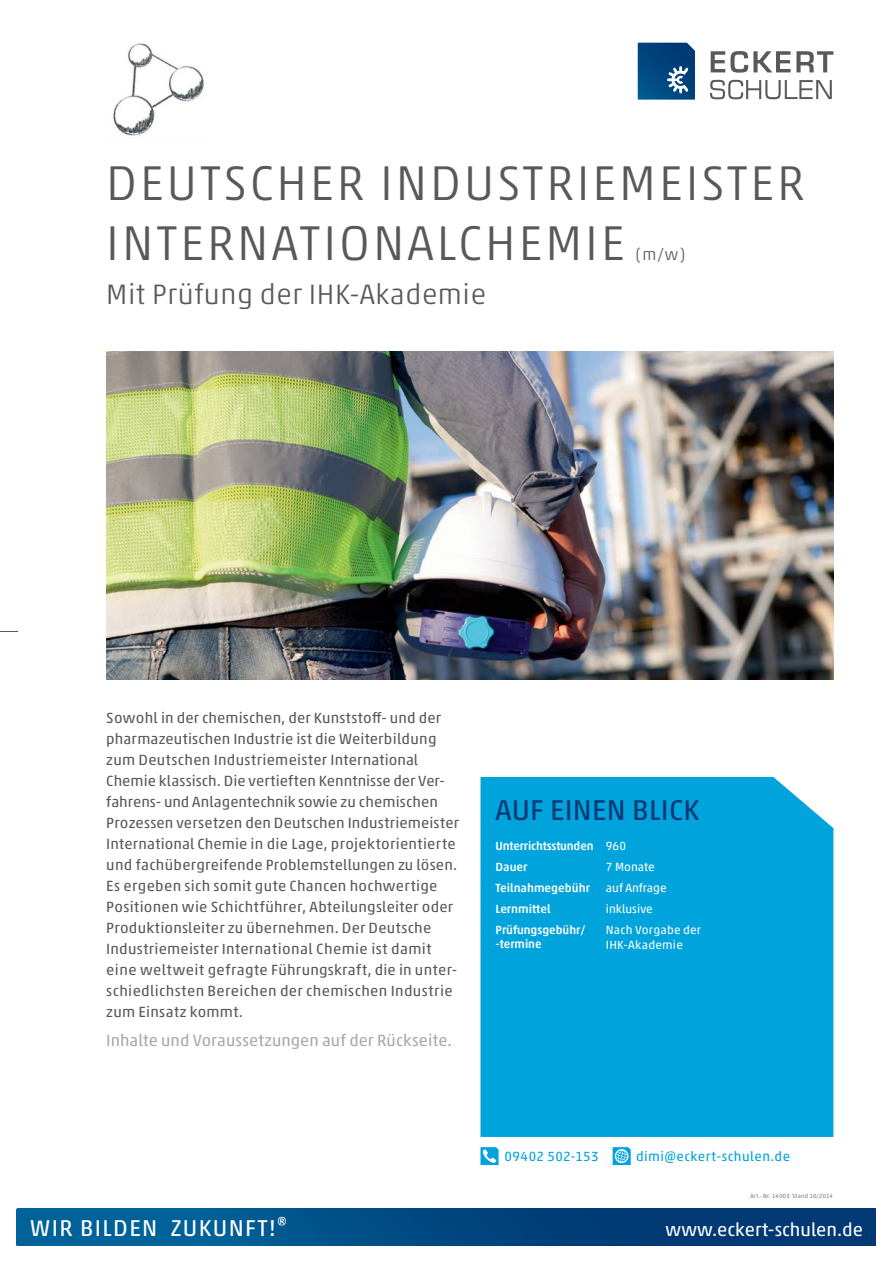
<style>
.page{position:relative;width:893px;height:1263px;background:#fff}
.page>*{position:absolute;margin:0;border:0;box-sizing:border-box;transform-origin:0 0}
.t1{font:300 49.5px/60px "Akko Pro";letter-spacing:.06em;color:#58595b}
.t2{font:29.1px "Akko Pro";letter-spacing:.01em;color:#003874}
.t3{font:300 28.5px "Akko Pro";letter-spacing:.02em;color:#58595b}
.t4{font:23.25px "Akko Pro";letter-spacing:.06em;color:#fff}
.t5{font:18.6px "Akko Pro";color:#fff}
.t6{font:16.5px "Akko Pro";color:#a7a9ac}
.t7{font:300 16.5px "Akko Pro";color:#58595b}
.t8{font:15px/21px "Akko Pro";letter-spacing:.015em;color:#58595b}
.t9{font:13.5px "Akko Pro";letter-spacing:.035em;color:#00a3db}
.t10{font:500 12px/21px "Akko Pro";color:#fff}
.t11{font:12px/15px "Akko Pro";color:#fff}
.t12{font:300 6px "Akko Pro";letter-spacing:.045em;color:#58595b}
.s1{font-weight:400}
</style>
<div class="page">
<svg style="left:638px;top:43px;width:57px;height:57px;background:#17558a"></svg>
<svg style="left:710px;top:80px;width:122px;height:19px"></svg>
<svg style="left:711px;top:51px;width:122px;height:22px"></svg>
<svg style="left:480px;top:1147px;width:18px;height:18px"></svg>
<svg style="left:613px;top:1147px;width:18px;height:18px"></svg>
<svg style="left:17px;top:1209px;width:859px;height:37px;background:#004a83"></svg>
<img style="left:106px;top:352px;width:727px;height:328px">
<div style="left:480px;top:777px;width:353px;height:360px;background:#00a3db"></div>
<img style="left:113px;top:42px;width:91px;height:94px">
<h1 class="t1" style="left:106px;top:156px;width:700px">DEUTSCHER INDUSTRIEMEISTER<br>INTERNATIONALCHEMIE</h1>
<p class="t7" style="left:635px;top:248px;width:51px">(m/w)</p>
<h3 class="t3" style="left:106px;top:284px;width:381px">Mit Prüfung der IHK-Akademie</h3>
<p class="t8" style="left:106px;top:709px;width:354px">Sowohl in der chemischen, der Kunststoff- und der pharmazeutischen Industrie ist die Weiter bildung zum Deutschen Industriemeister International Chemie klassisch. Die vertieften Kenntnisse der Ver&shy;fahrens- und Anlagentechnik sowie zu chemischen Prozessen versetzen den Deutschen Industriemeister International Chemie in die Lage, projektorientierte und fachübergreifende Problemstellungen zu lösen.<br>Es ergeben sich somit gute Chancen hoch wertige Positionen wie Schichtführer, Abteilungsleiter oder Produktionsleiter zu über nehmen. Der Deutsche Industriemeister International Chemie ist damit eine welt weit gefragte Führungskraft, die in unter&shy;schiedlichsten Bereichen der chemischen Industrie zum Einsatz kommt.</p>
<p class="t6" style="left:106px;top:1034px;width:347px">Inhalte und Voraussetzungen auf der Rückseite.</p>
<h2 class="t2" style="left:495px;top:799px;width:206px">AUF EINEN BLICK</h2>
<p class="t10" style="left:495px;top:836px;width:132px">Unterrichtsstunden <span class="s1">960<br></span>Dauer</p>
<p class="t11" style="left:606px;top:860px;width:50px">7 Monate</p>
<p class="t10" style="left:495px;top:878px;width:96px">Teilnahmegebühr</p>
<p class="t11" style="left:606px;top:881px;width:62px">auf Anfrage</p>
<p class="t10" style="left:495px;top:899px;width:57px">Lernmittel</p>
<p class="t11" style="left:606px;top:902px;width:48px">inklusive</p>
<p class="t10" style="left:495px;top:924px;width:91px;line-height:14.4px">Prüfungsgebühr/ -termine</p>
<p class="t11" style="left:606px;top:923px;width:97px">Nach Vorgabe der<br>IHK-Akademie</p>
<p class="t9" style="left:504px;top:1152px;width:96px">09402 502-153</p>
<p class="t9" style="left:636px;top:1152px;width:156px">dimi@eckert-schulen.de</p>
<p class="t12" style="left:750px;top:1194px;width:84px">Art.-Nr. 14003 Stand 10/2014</p>
<h3 class="t4" style="left:30px;top:1219px;width:259px">WIR BILDEN ZUKUNFT!®</h3>
<p class="t5" style="left:666px;top:1223px;width:199px">www.eckert-schulen.de</p>
</div>
